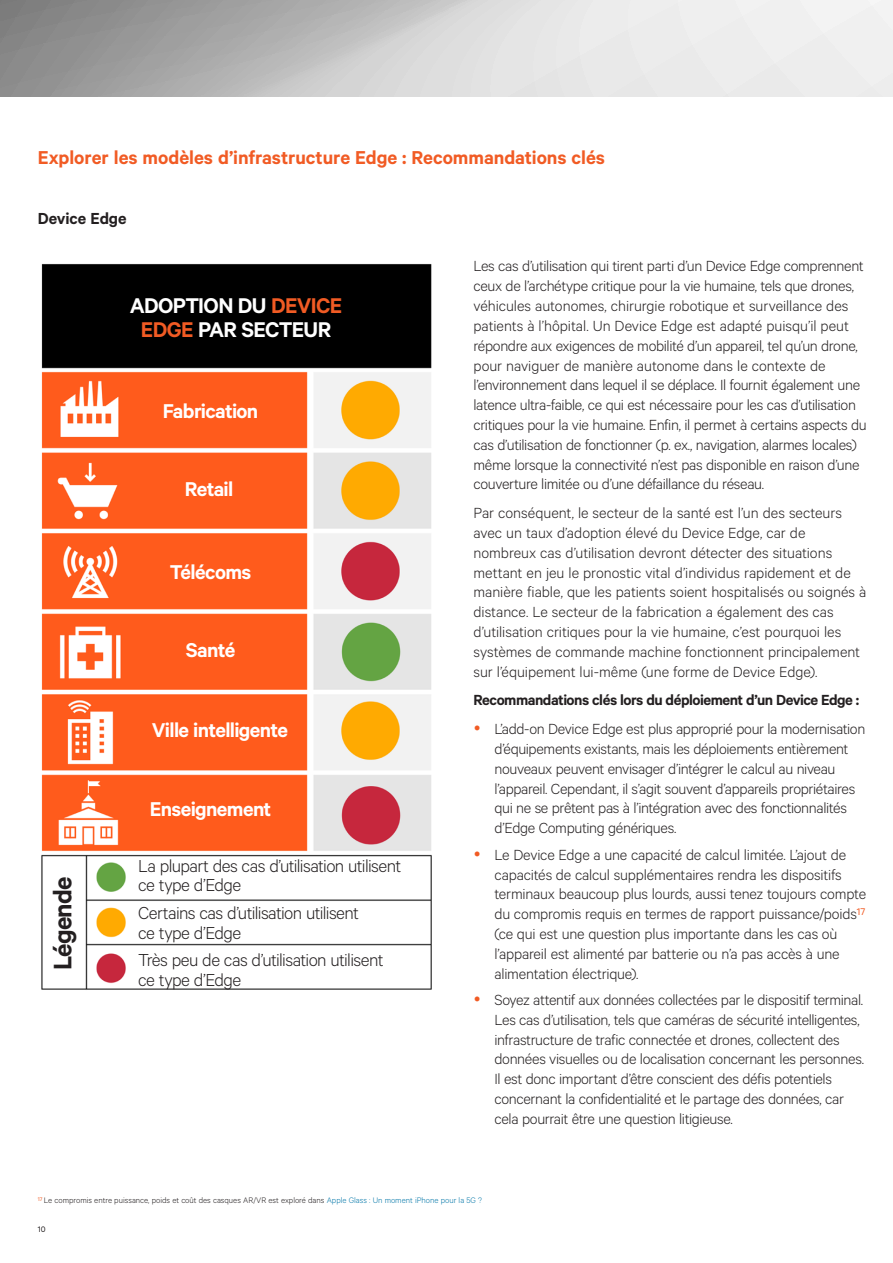
<style>
.page{position:relative;width:893px;height:1263px;background:#fff}
.page>*{position:absolute;margin:0;border:0;box-sizing:border-box;transform-origin:0 0}
.t1{font:600 28.5px "Calibre";letter-spacing:-.03em;color:#231f20}
.t2{font:600 24px/24px "Calibre";letter-spacing:-.025em;color:#fff;text-align:center}
.t3{font:600 22.5px "Calibre";letter-spacing:-.03em;color:#fff}
.t4{font:600 21px "Calibre";color:#f15b24}
.t5{font:300 19.5px/19.5px "Calibre";letter-spacing:-.03em;color:#231f20}
.t6{font:600 18px "Calibre";color:#231f20}
.t7{font:300 16.5px/19.8px "Calibre";letter-spacing:-.02em;color:#231f20}
.t8{font:300 16.5px/19.8px "Calibre";color:#231f20}
.t9{font:600 16.5px "Calibre";letter-spacing:-.03em;color:#231f20}
.t10{font:300 9px "Calibre";color:#231f20}
.t11{font:9px "Calibre";color:#231f20}
.s1{color:#f15b24}
.s2{color:#0076a8}
</style>
<div class="page">
<svg style="left:0;top:0;width:893px;height:96px;background:#cbcbcb"></svg>
<img style="left:41px;top:264px;width:391px;height:726px">
<p class="t4" style="left:38px;top:145px;width:569px">Explorer les modèles d’infrastructure Edge : Recommandations clés</p>
<p class="t6" style="left:38px;top:208px;width:90px">Device Edge</p>
<h2 class="t2" style="left:130px;top:292px;width:214px">ADOPTION DU <span class="s1">DEVICE<br>EDGE</span> PAR SECTEUR</h2>
<h3 class="t3" style="left:163px;top:397px;width:97px">Fabrication</h3>
<h3 class="t3" style="left:185px;top:476px;width:50px">Retail</h3>
<h3 class="t3" style="left:170px;top:558px;width:83px">Télécoms</h3>
<h3 class="t3" style="left:186px;top:636px;width:51px">Santé</h3>
<h3 class="t3" style="left:152px;top:716px;width:138px">Ville intelligente</h3>
<h1 class="t1" style="left:46px;top:970px;width:95px;rotate:-90deg">Légende</h1>
<h3 class="t3" style="left:150px;top:796px;width:123px">Enseignement</h3>
<p class="t5" style="left:138px;top:855px;width:264px">La plupart des cas d’utilisation utilisent ce type d’Edge</p>
<p class="t5" style="left:138px;top:902px;width:222px">Certains cas d’utilisation utilisent ce type d’Edge</p>
<p class="t5" style="left:138px;top:949px;width:247px">Très peu de cas d’utilisation utilisent ce type d’Edge</p>
<p class="t7" style="left:473px;top:256px;width:395px">Les cas d’utilisation qui tirent parti d’un Device Edge comprennent ceux de l’archétype critique pour la vie humaine, tels que drones, véhicules autonomes, chirurgie robotique et surveillance des patients à l’hôpital. Un Device Edge est adapté puisqu’il peut répondre aux exigences de mobilité d’un appareil, tel qu’un drone, pour naviguer de manière autonome dans le contexte de l’environnement dans lequel il se déplace. Il fournit également une latence ultra-faible, ce qui est nécessaire pour les cas d’utilisation critiques pour la vie humaine. Enfin, il permet à certains aspects du cas d’utilisation de fonctionner (p. ex., navigation, alarmes locales) même lorsque la connectivité n’est pas disponible en raison d’une couverture limitée ou d’une défaillance du réseau.</p>
<p class="t8" style="left:473px;top:502px;width:394px">Par conséquent, le secteur de la santé est l’un des secteurs avec un taux d’adoption élevé du Device Edge, car de nombreux cas d’utilisation devront détecter des situations mettant en jeu le pronostic vital d’individus rapidement et de manière fiable, que les patients soient hospitalisés ou soignés à distance. Le secteur de la fabrication a également des cas d’utilisation critiques pour la vie humaine, c’est pourquoi les systèmes de commande machine fonctionnent principalement sur l’équipement lui-même (une forme de Device Edge).</p>
<p class="t9" style="left:473px;top:690px;width:387px">Recommandations clés lors du déploiement d’un Device Edge :</p>
<p class="t7" style="left:494px;top:718px;width:372px">L’add-on Device Edge est plus approprié pour la modernisation d’équipements existants, mais les déploiements entièrement nouveaux peuvent envisager d’intégrer le calcul au niveau l’appareil. Cependant, il s’agit souvent d’appareils propriétaires qui ne se prêtent pas à l’intégration avec des fonctionnalités d’Edge Computing génériques.</p>
<p class="t7" style="left:494px;top:844px;width:373px">Le Device Edge a une capacité de calcul limitée. L’ajout de capacités de calcul supplémentaires rendra les dispositifs terminaux beaucoup plus lourds, aussi tenez toujours compte du compromis requis en termes de rapport puissance/poids<sup>17 </sup>(ce qui est une question plus importante dans les cas où l’appareil est alimenté par batterie ou n’a pas accès à une alimentation électrique).</p>
<p class="t7" style="left:494px;top:989px;width:371px">Soyez attentif aux données collectées par le dispositif terminal.<br>Les cas d’utilisation, tels que caméras de sécurité intelligentes, infrastructure de trafic connectée et drones, collectent des données visuelles ou de localisation concernant les personnes.<br>Il est donc important d’être conscient des défis potentiels concernant la confidentialité et le partage des données, car cela pourrait être une question litigieuse.</p>
<p class="t10" style="left:38px;top:1195px;width:446px"><sup>17</sup> Le compromis entre puissance, poids et coût des casques AR/VR est exploré dans <span class="s2">Apple Glass : Un moment iPhone pour la 5G ?</span></p>
<p class="t11" style="left:38px;top:1223px;width:9px">10</p>
</div>
